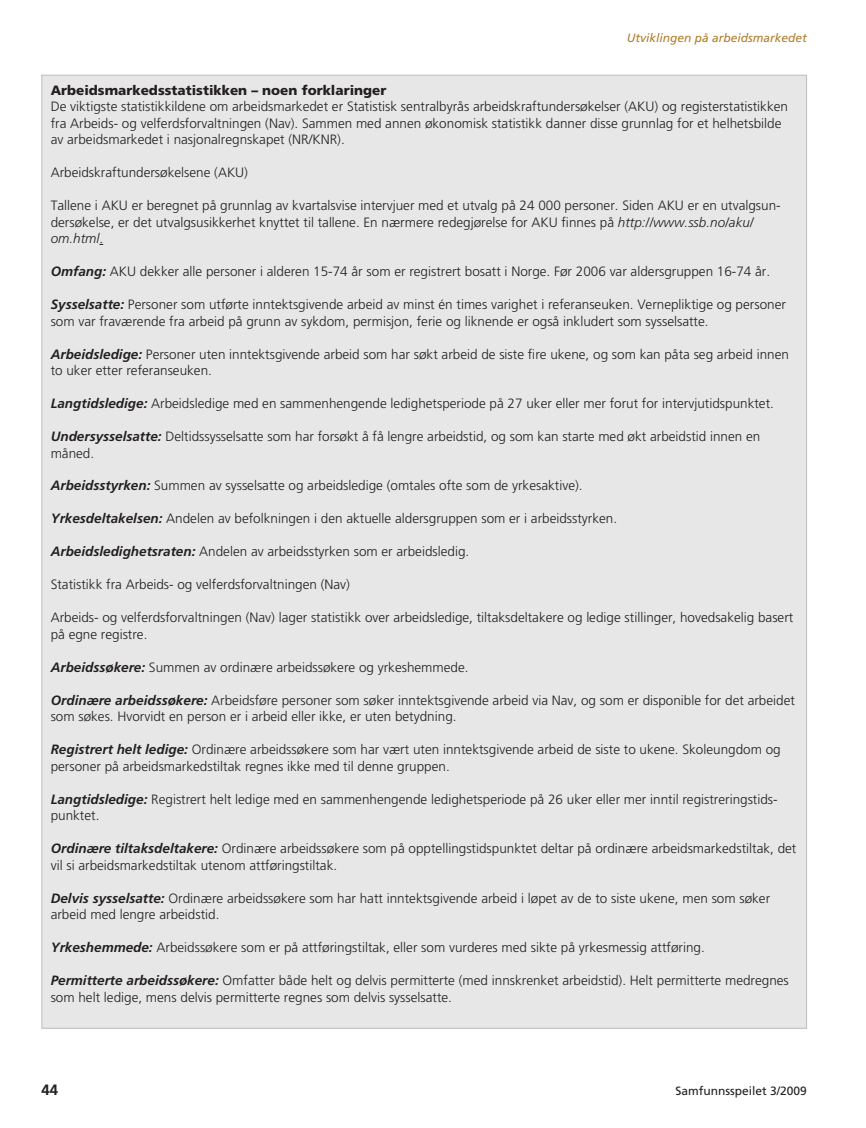
<style>
.page{position:relative;width:866px;height:1128px;background:#fff}
.page>*{position:absolute;margin:0;border:0;box-sizing:border-box;transform-origin:0 0}
.t1{font:700 15px "Frutiger";color:#231f20}
.t2{font:300 13.5px/16.5px "Frutiger";color:#231f20}
.t3{font:900 13.5px "Frutiger";color:#231f20}
.t4{font:italic 12px "Frutiger";color:#af7e2c}
.t5{font:12px "Frutiger";color:#231f20}
.s1{font-style:italic}
.s2{font-weight:700;font-style:italic}
</style>
<div class="page">
<div style="left:42px;top:75px;width:764px;height:953px;background:#e7e7e7"></div>
<p class="t4" style="left:627px;top:33px;width:182px">Utviklingen på arbeidsmarkedet</p>
<p class="t3" style="left:51px;top:84px;width:337px">Arbeidsmarkedsstatistikken – noen forklaringer</p>
<p class="t2" style="left:51px;top:99px;width:739px">De viktigste statistikkildene om arbeidsmarkedet er Statistisk sentralbyrås arbeidskraftundersøkelser (AKU) og registerstatistikken fra Arbeids- og velferdsforvaltningen (Nav). Sammen med annen økonomisk statistikk danner disse grunnlag for et helhetsbilde av arbeidsmarkedet i nasjonalregnskapet (NR/KNR).</p>
<p class="t2" style="left:51px;top:165px;width:199px">Arbeidskraftundersøkelsene (AKU)</p>
<p class="t2" style="left:51px;top:198px;width:731px">Tallene i AKU er beregnet på grunnlag av kvartalsvise intervjuer med et utvalg på 24 000 personer. Siden AKU er en utvalgsun&shy;dersøkelse, er det utvalgsusikkerhet knyttet til tallene. En nærmere redegjørelse for AKU finnes på <span class="s1">http://www.ssb.no/aku/ om.html</span>.</p>
<p class="t2" style="left:51px;top:264px;width:721px"><span class="s2">Omfang:</span> AKU dekker alle personer i alderen 15-74 år som er registrert bosatt i Norge. Før 2006 var aldersgruppen 16-74 år.</p>
<p class="t2" style="left:51px;top:297px;width:737px"><span class="s2">Sysselsatte:</span> Personer som utførte inntektsgivende arbeid av minst én times varighet i referanseuken. Vernepliktige og personer som var fraværende fra arbeid på grunn av sykdom, permisjon, ferie og liknende er også inkludert som sysselsatte.</p>
<p class="t2" style="left:51px;top:347px;width:740px"><span class="s2">Arbeidsledige:</span> Personer uten inntektsgivende arbeid som har søkt arbeid de siste fire ukene, og som kan påta seg arbeid innen to uker etter referanseuken.</p>
<p class="t2" style="left:51px;top:396px;width:725px"><span class="s2">Langtidsledige:</span> Arbeidsledige med en sammenhengende ledighetsperiode på 27 uker eller mer forut for intervjutidspunktet.</p>
<p class="t2" style="left:51px;top:429px;width:711px"><span class="s2">Undersysselsatte:</span> Deltidssysselsatte som har forsøkt å få lengre arbeidstid, og som kan starte med økt arbeidstid innen en måned.</p>
<p class="t2" style="left:51px;top:479px;width:533px"><span class="s2">Arbeidsstyrken:</span> Summen av sysselsatte og arbeidsledige (omtales ofte som de yrkesaktive).</p>
<p class="t2" style="left:51px;top:512px;width:568px"><span class="s2">Yrkesdeltakelsen:</span> Andelen av befolkningen i den aktuelle aldersgruppen som er i arbeidsstyrken.</p>
<p class="t2" style="left:51px;top:545px;width:420px"><span class="s2">Arbeidsledighetsraten:</span> Andelen av arbeidsstyrken som er arbeidsledig.</p>
<p class="t2" style="left:51px;top:578px;width:301px">Statistikk fra Arbeids- og velferdsforvaltningen (Nav)</p>
<p class="t2" style="left:51px;top:611px;width:744px">Arbeids- og velferdsforvaltningen (Nav) lager statistikk over arbeidsledige, tiltaksdeltakere og ledige stillinger, hovedsakelig basert på egne registre.</p>
<p class="t2" style="left:51px;top:660px;width:419px"><span class="s2">Arbeidssøkere:</span> Summen av ordinære arbeidssøkere og yrkeshemmede.</p>
<p class="t2" style="left:51px;top:693px;width:746px"><span class="s2">Ordinære arbeidssøkere:</span> Arbeidsføre personer som søker inntektsgivende arbeid via Nav, og som er disponible for det arbeidet som søkes. Hvorvidt en person er i arbeid eller ikke, er uten betydning.</p>
<p class="t2" style="left:51px;top:743px;width:731px"><span class="s2">Registrert helt ledige:</span> Ordinære arbeidssøkere som har vært uten inntektsgivende arbeid de siste to ukene. Skoleungdom og personer på arbeidsmarkedstiltak regnes ikke med til denne gruppen.</p>
<p class="t2" style="left:51px;top:792px;width:728px"><span class="s2">Langtidsledige:</span> Registrert helt ledige med en sammenhengende ledighetsperiode på 26 uker eller mer inntil registreringstids&shy;punktet.</p>
<p class="t2" style="left:51px;top:842px;width:747px"><span class="s2">Ordinære tiltaksdeltakere:</span> Ordinære arbeidssøkere som på opptellingstidspunktet deltar på ordinære arbeidsmarkedstiltak, det vil si arbeidsmarkedstiltak utenom attføringstiltak.</p>
<p class="t2" style="left:51px;top:891px;width:721px"><span class="s2">Delvis sysselsatte:</span> Ordinære arbeidssøkere som har hatt inntektsgivende arbeid i løpet av de to siste ukene, men som søker arbeid med lengre arbeidstid.</p>
<p class="t2" style="left:51px;top:941px;width:656px"><span class="s2">Yrkeshemmede:</span> Arbeidssøkere som er på attføringstiltak, eller som vurderes med sikte på yrkesmessig attføring.</p>
<p class="t2" style="left:51px;top:974px;width:740px"><span class="s2">Permitterte arbeidssøkere:</span> Omfatter både helt og delvis permitterte (med innskrenket arbeidstid). Helt permitterte medregnes som helt ledige, mens delvis permitterte regnes som delvis sysselsatte.</p>
<p class="t1" style="left:41px;top:1084px;width:18px">44</p>
<p class="t5" style="left:675px;top:1086px;width:133px">Samfunnsspeilet 3/2009</p>
</div>
